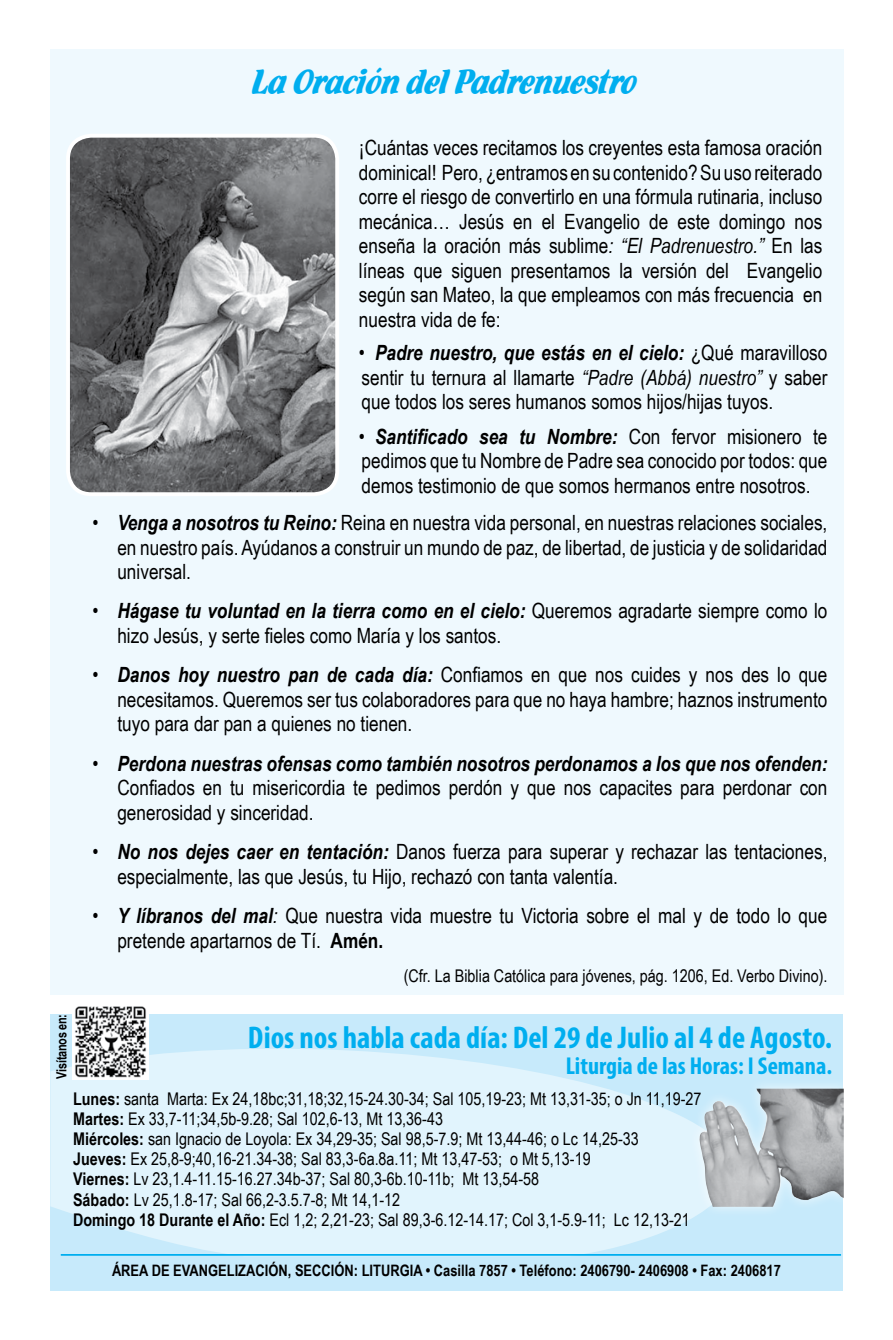
<style>
.page{position:relative;width:893px;height:1340px;background:#fff}
.page>*{position:absolute;margin:0;border:0;box-sizing:border-box;transform-origin:0 0}
.t1{font:36.75px "Flamenco D";color:#00aeef;scale:.94 1}
.t2{font:700 condensed 31.5px "Myriad Pro";color:#00aeef}
.t3{font:700 condensed 24.5px "Myriad Pro";color:#00aeef}
.t4{font:21px/24.5px "Arial Narrow";color:#000;text-align:justify}
.t5{font:17.5px/20.1px "Arial Narrow";color:#000}
.t6{font:700 15.75px "Arial Narrow";color:#000}
.t7{font:700 14px "Arial Narrow";letter-spacing:-.02em;color:#000;scale:.95 1}
.s1{font-style:italic}
.s2{font-weight:700;font-style:italic}
.s3{font-weight:700}
</style>
<div class="page">
<div style="left:50px;top:50px;width:793px;height:945px;background:#eff9fe"></div>
<div style="left:50px;top:1013px;width:793px;height:277px;background:#c7eafb"></div>
<svg style="left:50px;top:1044px;width:686px;height:212px;fill:#e1f4fd"></svg>
<div style="left:688px;top:1077px;width:167px;height:140px;background:#fff;opacity:.75"></div>
<img style="left:697px;top:1088px;width:147px;height:118px">
<hr style="left:61px;top:1253px;width:780px;height:2px;background:#00aeef">
<img style="left:72px;top:1006px;width:76px;height:73px">
<img style="left:71px;top:139px;width:263px;height:352px">
<div style="left:66px;top:134px;width:273px;height:362px;border:4px solid #fff;border-radius:23px"></div>
<h1 class="t1" style="left:253px;top:60px;width:411px">La Oración del Padrenuestro</h1>
<p class="t4" style="left:359px;top:135px;width:465px">¡Cuántas veces recitamos los creyentes esta famosa oración dominical! Pero, ¿entramos en su contenido? Su uso reiterado corre el riesgo de convertirlo en una fórmula rutinaria, incluso mecánica… Jesús en el Evangelio de este domingo nos enseña la oración más sublime<span class="s1">: “El Padrenuestro.”</span> En las líneas que siguen presentamos la versión del Evangelio según san Mateo, la que empleamos con más frecuencia en nuestra vida de fe:</p>
<p class="t7" style="left:51px;top:1078px;width:69px;rotate:-90deg">Visítanos en:</p>
<p class="t4" style="left:359px;top:340px;width:470px">• <span class="s2">Padre nuestro, que estás en el cielo:</span> ¿Qué maravilloso sentir tu ternura al llamarte <span class="s1">“Padre (Abbá) nuestro”</span> y saber que todos los seres humanos somos hijos/hijas tuyos.</p>
<p class="t4" style="left:359px;top:423px;width:470px">• <span class="s2">Santificado sea tu Nombre:</span> Con fervor misionero te pedimos que tu Nombre de Padre sea conocido por todos: que demos testimonio de que somos hermanos entre nosotros.</p>
<p class="t4" style="left:117px;top:509px;width:712px;text-indent:-25px">• <span class="s2">Venga a nosotros tu Reino:</span> Reina en nuestra vida personal, en nuestras relaciones sociales, en nuestro país. Ayúdanos a construir un mundo de paz, de libertad, de justicia y de solidaridad universal.</p>
<p class="t4" style="left:117px;top:598px;width:712px;text-indent:-25px">• <span class="s2">Hágase tu voluntad en la tierra como en el cielo:</span> Queremos agradarte siempre como lo hizo Jesús, y serte fieles como María y los santos.</p>
<p class="t4" style="left:117px;top:662px;width:711px;text-indent:-25px">• <span class="s2">Danos hoy nuestro pan de cada día:</span> Confiamos en que nos cuides y nos des lo que necesitamos. Queremos ser tus colaboradores para que no haya hambre; haznos instrumento tuyo para dar pan a quienes no tienen.</p>
<p class="t4" style="left:117px;top:750px;width:711px;text-indent:-25px">• <span class="s2">Perdona nuestras ofensas como también nosotros perdonamos a los que nos ofenden:<br></span>Confiados en tu misericordia te pedimos perdón y que nos capacites para perdonar con generosidad y sinceridad.</p>
<p class="t4" style="left:117px;top:838px;width:711px;text-indent:-25px">• <span class="s2">No nos dejes caer en tentación:</span> Danos fuerza para superar y rechazar las tentaciones, especialmente, las que Jesús, tu Hijo, rechazó con tanta valentía.</p>
<p class="t4" style="left:117px;top:902px;width:711px;text-indent:-25px">• <span class="s2">Y líbranos del mal</span><span class="s1">:</span> Que nuestra vida muestre tu Victoria sobre el mal y de todo lo que pretende apartarnos de Tí. <span class="s3">Amén.</span></p>
<p class="t5" style="left:404px;top:965px;width:425px">(Cfr. La Biblia Católica para jóvenes, pág. 1206, Ed. Verbo Divino).</p>
<h2 class="t2" style="left:248px;top:1017px;width:586px">Dios nos habla cada día: Del 29 de Julio al 4 de Agosto.</h2>
<p class="t3" style="left:566px;top:1050px;width:268px">Liturgia de las Horas: I Semana.</p>
<p class="t5" style="left:73px;top:1087px;width:630px"><span class="s3">Lunes:</span> santa Marta: Ex 24,18bc;31,18;32,15-24.30-34; Sal 105,19-23; Mt 13,31-35; o Jn 11,19-27<br><span class="s3">Martes:</span> Ex 33,7-11;34,5b-9.28; Sal 102,6-13, Mt 13,36-43<br><span class="s3">Miércoles:</span> san Ignacio de Loyola: Ex 34,29-35; Sal 98,5-7.9; Mt 13,44-46; o Lc 14,25-33<br><span class="s3">Jueves:</span> Ex 25,8-9;40,16-21.34-38; Sal 83,3-6a.8a.11; Mt 13,47-53; o Mt 5,13-19<br><span class="s3">Viernes:</span> Lv 23,1.4-11.15-16.27.34b-37; Sal 80,3-6b.10-11b; Mt 13,54-58<br><span class="s3">Sábado:</span> Lv 25,1.8-17; Sal 66,2-3.5.7-8; Mt 14,1-12<br><span class="s3">Domingo 18 Durante el Año:</span> Ecl 1,2; 2,21-23; Sal 89,3-6.12-14.17; Col 3,1-5.9-11; Lc 12,13-21</p>
<p class="t6" style="left:112px;top:1258px;width:670px">ÁREA DE EVANGELIZACIÓN, SECCIÓN: LITURGIA • Casilla 7857 • Teléfono: 2406790- 2406908 • Fax: 2406817</p>
</div>
